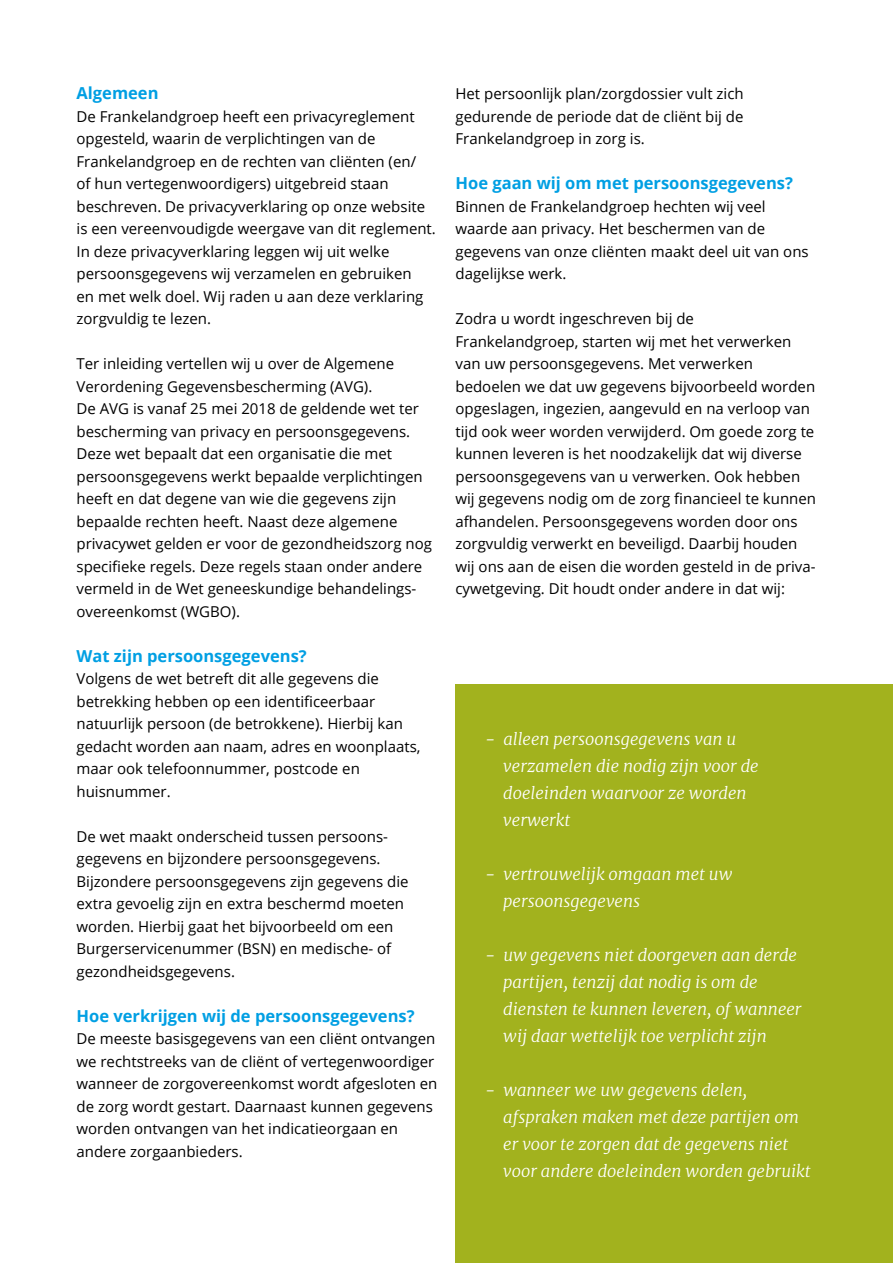
<style>
.page{position:relative;width:893px;height:1263px;background:#fff}
.page>*{position:absolute;margin:0;border:0;box-sizing:border-box;transform-origin:0 0}
.t1{font:italic 300 16.5px/27px "Merriweather";color:#fff}
.t2{font:700 16.5px "Open Sans";color:#009fe3}
.t3{font:15px/22.5px "Open Sans";color:#000}
</style>
<div class="page">
<div style="left:455px;top:684px;width:438px;height:579px;background:#a2b21e"></div>
<p class="t2" style="left:77px;top:81px;width:84px">Algemeen</p>
<p class="t3" style="left:77px;top:104px;width:361px">De Frankelandgroep heeft een privacyreglement opgesteld, waarin de verplichtingen van de Frankelandgroep en de rechten van cliënten (en/<br>of hun vertegenwoordigers) uitgebreid staan beschreven. De privacyverklaring op onze website is een vereenvoudigde weergave van dit reglement.<br>In deze privacyverklaring leggen wij uit welke persoonsgegevens wij verzamelen en gebruiken<br>en met welk doel. Wij raden u aan deze verklaring zorgvuldig te lezen.</p>
<p class="t3" style="left:77px;top:352px;width:357px">Ter inleiding vertellen wij u over de Algemene Verordening Gegevensbescherming (AVG).<br>De AVG is vanaf 25 mei 2018 de geldende wet ter bescherming van privacy en persoonsgegevens.<br>Deze wet bepaalt dat een organisatie die met persoonsgegevens werkt bepaalde verplichtingen heeft en dat degene van wie die gegevens zijn bepaalde rechten heeft. Naast deze algemene privacywet gelden er voor de gezondheidszorg nog specifieke regels. Deze regels staan onder andere vermeld in de Wet geneeskundige behandelings&shy;overeenkomst (WGBO).</p>
<p class="t2" style="left:77px;top:644px;width:232px">Wat zijn persoonsgegevens?</p>
<p class="t3" style="left:77px;top:667px;width:345px">Volgens de wet betreft dit alle gegevens die betrekking hebben op een identificeerbaar natuurlijk persoon (de betrokkene). Hierbij kan gedacht worden aan naam, adres en woonplaats, maar ook telefoonnummer, postcode en huisnummer.</p>
<p class="t3" style="left:77px;top:824px;width:334px">De wet maakt onderscheid tussen persoons&shy;gegevens en bijzondere persoonsgegevens.<br>Bijzondere persoonsgegevens zijn gegevens die extra gevoelig zijn en extra beschermd moeten worden. Hierbij gaat het bijvoorbeeld om een Burgerservicenummer (BSN) en medische- of gezondheidsgegevens.</p>
<p class="t2" style="left:77px;top:1004px;width:340px">Hoe verkrijgen wij de persoonsgegevens?</p>
<p class="t3" style="left:77px;top:1027px;width:362px">De meeste basisgegevens van een cliënt ontvangen we rechtstreeks van de cliënt of vertegenwoordiger wanneer de zorgovereenkomst wordt afgesloten en de zorg wordt gestart. Daarnaast kunnen gegevens worden ontvangen van het indicatieorgaan en andere zorgaanbieders.</p>
<p class="t3" style="left:455px;top:82px;width:290px;text-align:justify">Het persoonlijk plan/zorgdossier vult zich gedurende de periode dat de cliënt bij de Frankelandgroep in zorg is.</p>
<p class="t2" style="left:455px;top:171px;width:339px">Hoe gaan wij om met persoonsgegevens?</p>
<p class="t3" style="left:455px;top:194px;width:355px">Binnen de Frankelandgroep hechten wij veel waarde aan privacy. Het beschermen van de gegevens van onze cliënten maakt deel uit van ons dagelijkse werk.</p>
<p class="t3" style="left:455px;top:307px;width:362px">Zodra u wordt ingeschreven bij de Frankelandgroep, starten wij met het verwerken van uw persoonsgegevens. Met verwerken bedoelen we dat uw gegevens bijvoorbeeld worden opgeslagen, ingezien, aangevuld en na verloop van tijd ook weer worden verwijderd. Om goede zorg te kunnen leveren is het noodzakelijk dat wij diverse persoonsgegevens van u verwerken. Ook hebben wij gegevens nodig om de zorg financieel te kunnen afhandelen. Persoonsgegevens worden door ons zorgvuldig verwerkt en beveiligd. Daarbij houden wij ons aan de eisen die worden gesteld in de priva&shy;cywetgeving. Dit houdt onder andere in dat wij:</p>
<p class="t1" style="left:503px;top:725px;width:257px;text-indent:-18px">- alleen persoonsgegevens van u verzamelen die nodig zijn voor de doeleinden waarvoor ze worden verwerkt</p>
<p class="t1" style="left:503px;top:860px;width:231px;text-indent:-18px">- vertrouwelijk omgaan met uw persoonsgegevens</p>
<p class="t1" style="left:503px;top:941px;width:300px;text-indent:-18px">- uw gegevens niet doorgeven aan derde partijen, tenzij dat nodig is om de diensten te kunnen leveren, of wanneer wij daar wettelijk toe verplicht zijn</p>
<p class="t1" style="left:503px;top:1076px;width:309px;text-indent:-18px">- wanneer we uw gegevens delen, afspraken maken met deze partijen om er voor te zorgen dat de gegevens niet voor andere doeleinden worden gebruikt</p>
</div>
